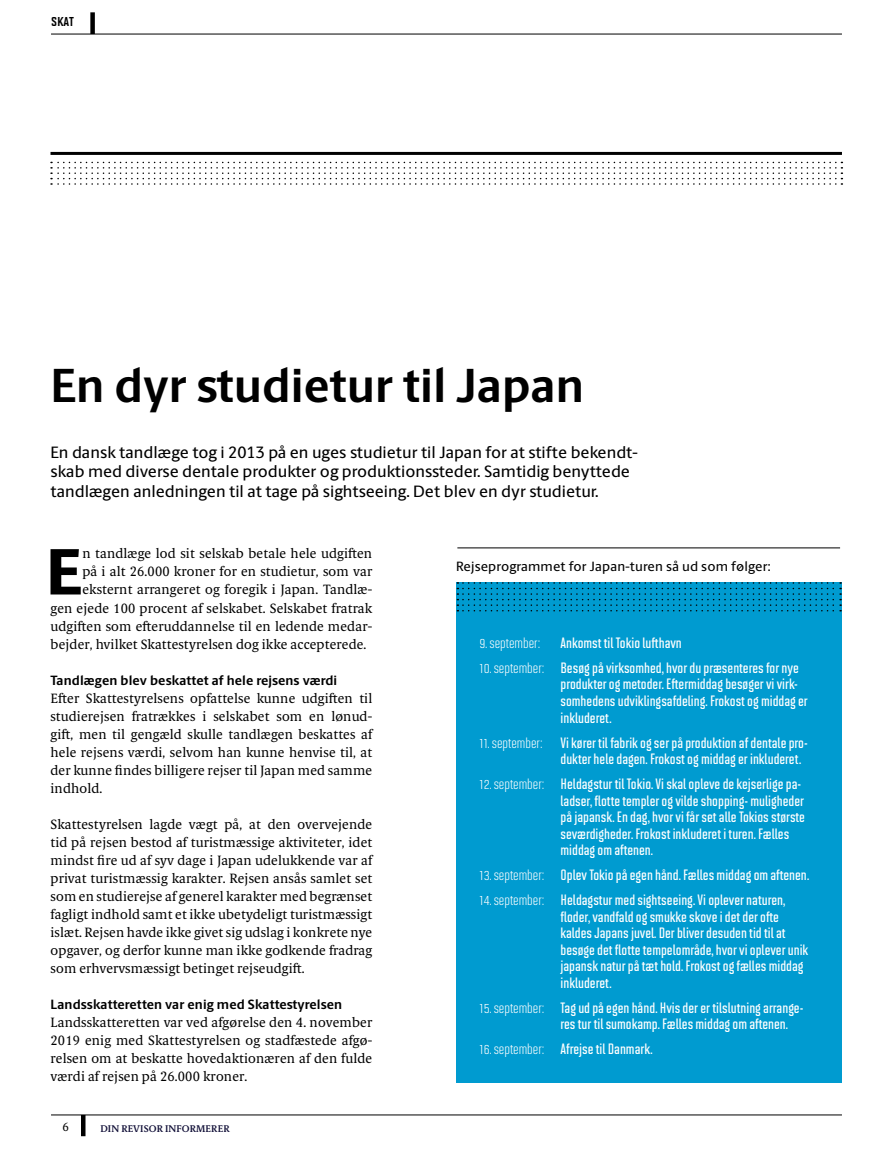
<style>
.page{position:relative;width:893px;height:1149px;background:#fff}
.page>*{position:absolute;margin:0;border:0;box-sizing:border-box;transform-origin:0 0}
.t1{font:800 65.7px "Berling Sans";color:#000}
.t2{font:700 48px "Berling Sans";color:#000}
.t3{font:500 16.5px/19.5px "Berling Sans";color:#000}
.t4{font:600 15px/16.5px "Solano Gothic MVB";color:#fff}
.t5{font:15px "Solano Gothic MVB";color:#fff}
.t6{font:15px "Solano Gothic MVB Bd SC";color:#000}
.t7{font:13.5px/18px "Berling Serif Text";letter-spacing:.01em;color:#000;text-align:justify}
.t8{font:700 13.5px "Berling Sans";letter-spacing:.01em;color:#000}
.t9{font:500 13.5px "Berling Sans";letter-spacing:.01em;color:#000}
.t10{font:12px "Berling Serif Text";color:#000}
.t11{font:600 9.75px "Berling Serif Text";letter-spacing:.01em;color:#131139}
.s1{font-weight:400}
</style>
<div class="page">
<hr style="left:51px;top:34px;width:791px;height:1px;background:#000">
<hr style="left:81px;top:1114px;width:4px;height:21px;background:#000">
<svg style="left:51px;top:162px;width:791px;height:23px"></svg>
<hr style="left:51px;top:1114px;width:791px;height:1px;background:#000">
<hr style="left:51px;top:152px;width:791px;height:3px;background:#000">
<div style="left:456px;top:582px;width:385px;height:500px;background:#009bd0"></div>
<svg style="left:457px;top:582px;width:384px;height:29px"></svg>
<div style="left:90px;top:12px;width:5px;height:22px;background:#000"></div>
<hr style="left:457px;top:547px;width:383px;height:1px;background:#000">
<p class="t6" style="left:51px;top:13px;width:24px">skat</p>
<h2 class="t2" style="left:51px;top:356px;width:535px">En dyr studietur til Japan</h2>
<p class="t3" style="left:51px;top:442px;width:589px">En dansk tandlæge tog i 2013 på en uges studietur til Japan for at stifte bekendt&shy;skab med diverse dentale produkter og produktionssteder. Samtidig benyttede tandlægen anledningen til at tage på sightseeing. Det blev en dyr studietur.</p>
<h1 class="t1" style="left:46px;top:531px;width:37px">E</h1>
<p class="t7" style="left:82px;top:544px;width:291px">n tandlæge lod sit selskab betale hele udgiften</p>
<p class="t7" style="left:82px;top:562px;width:291px">på i alt 26.000 kroner for en studietur, som var</p>
<p class="t7" style="left:82px;top:580px;width:291px">eksternt arrangeret og foregik i Japan. Tandlæ-</p>
<p class="t7" style="left:51px;top:598px;width:323px">gen ejede 100 procent af selskabet. Selskabet fratrak</p>
<p class="t7" style="left:51px;top:616px;width:323px">udgiften som efteruddannelse til en ledende medar-</p>
<p class="t7" style="left:51px;top:634px;width:317px">bejder, hvilket Skattestyrelsen dog ikke accepterede.</p>
<p class="t8" style="left:51px;top:671px;width:288px">Tandlægen blev beskattet af hele rejsens værdi</p>
<p class="t7" style="left:51px;top:688px;width:323px">Efter Skattestyrelsens opfattelse kunne udgiften til studierejsen fratrækkes i selskabet som en lønud&shy;gift, men til gengæld skulle tandlægen beskattes af hele rejsens værdi, selvom han kunne henvise til, at der kunne findes billigere rejser til Japan med samme indhold.</p>
<p class="t7" style="left:51px;top:814px;width:323px">Skattestyrelsen lagde vægt på, at den overvejende tid på rejsen bestod af turistmæssige aktiviteter, idet mindst fire ud af syv dage i Japan udelukkende var af privat turistmæssig karakter. Rejsen ansås samlet set som en studierejse af generel karakter med begrænset fagligt indhold samt et ikke ubetydeligt turistmæssigt islæt. Rejsen havde ikke givet sig udslag i konkrete nye opgaver, og derfor kunne man ikke godkende fradrag som erhvervsmæssigt betinget rejseudgift.</p>
<p class="t8" style="left:51px;top:995px;width:293px">Landsskatteretten var enig med Skattestyrelsen</p>
<p class="t7" style="left:51px;top:1012px;width:323px">Landsskatteretten var ved afgørelse den 4. november 2019 enig med Skattestyrelsen og stadfæstede afgø&shy;relsen om at beskatte hovedaktionæren af den fulde værdi af rejsen på 26.000 kroner.</p>
<p class="t10" style="left:63px;top:1119px;width:8px">6</p>
<p class="t11" style="left:100px;top:1121px;width:131px">DIN REVISOR INFORMERER</p>
<p class="t9" style="left:456px;top:558px;width:316px">Rejseprogrammet for Japan-turen så ud som følger:</p>
<p class="t5" style="left:479px;top:634px;width:62px">9. september:</p>
<p class="t4" style="left:560px;top:634px;width:123px">Ankomst til Tokio lufthavn</p>
<p class="t4" style="left:560px;top:659px;width:249px;text-indent:-81px"><span class="s1">10. september:</span> Besøg på virksomhed, hvor du præsenteres for nye produkter og metoder. Eftermiddag besøger vi virk&shy;somhedens udviklingsafdeling. Frokost og middag er inkluderet.</p>
<p class="t4" style="left:560px;top:733px;width:249px;text-indent:-81px"><span class="s1">11. september:</span> Vi kører til fabrik og ser på produktion af dentale pro&shy;dukter hele dagen. Frokost og middag er inkluderet.</p>
<p class="t4" style="left:560px;top:775px;width:246px;text-indent:-81px"><span class="s1">12. september:</span> Heldagstur til Tokio. Vi skal opleve de kejserlige pa&shy;ladser, flotte templer og vilde shopping- muligheder på japansk. En dag, hvor vi får set alle Tokios største seværdigheder. Frokost inkluderet i turen. Fælles middag om aftenen.</p>
<p class="t4" style="left:479px;top:866px;width:331px"><span class="s1">13. september:</span> Oplev Tokio på egen hånd. Fælles middag om aftenen.</p>
<p class="t4" style="left:560px;top:891px;width:249px;text-indent:-81px"><span class="s1">14. september:</span> Heldagstur med sightseeing. Vi oplever naturen, floder, vandfald og smukke skove i det der ofte kaldes Japans juvel. Der bliver desuden tid til at besøge det flotte tempelområde, hvor vi oplever unik japansk natur på tæt hold. Frokost og fælles middag inkluderet.</p>
<p class="t4" style="left:560px;top:998px;width:244px;text-indent:-81px"><span class="s1">15. september:</span> Tag ud på egen hånd. Hvis der er tilslutning arrange&shy;res tur til sumokamp. Fælles middag om aftenen.</p>
<p class="t4" style="left:479px;top:1040px;width:175px"><span class="s1">16. september:</span> Afrejse til Danmark.</p>
</div>
